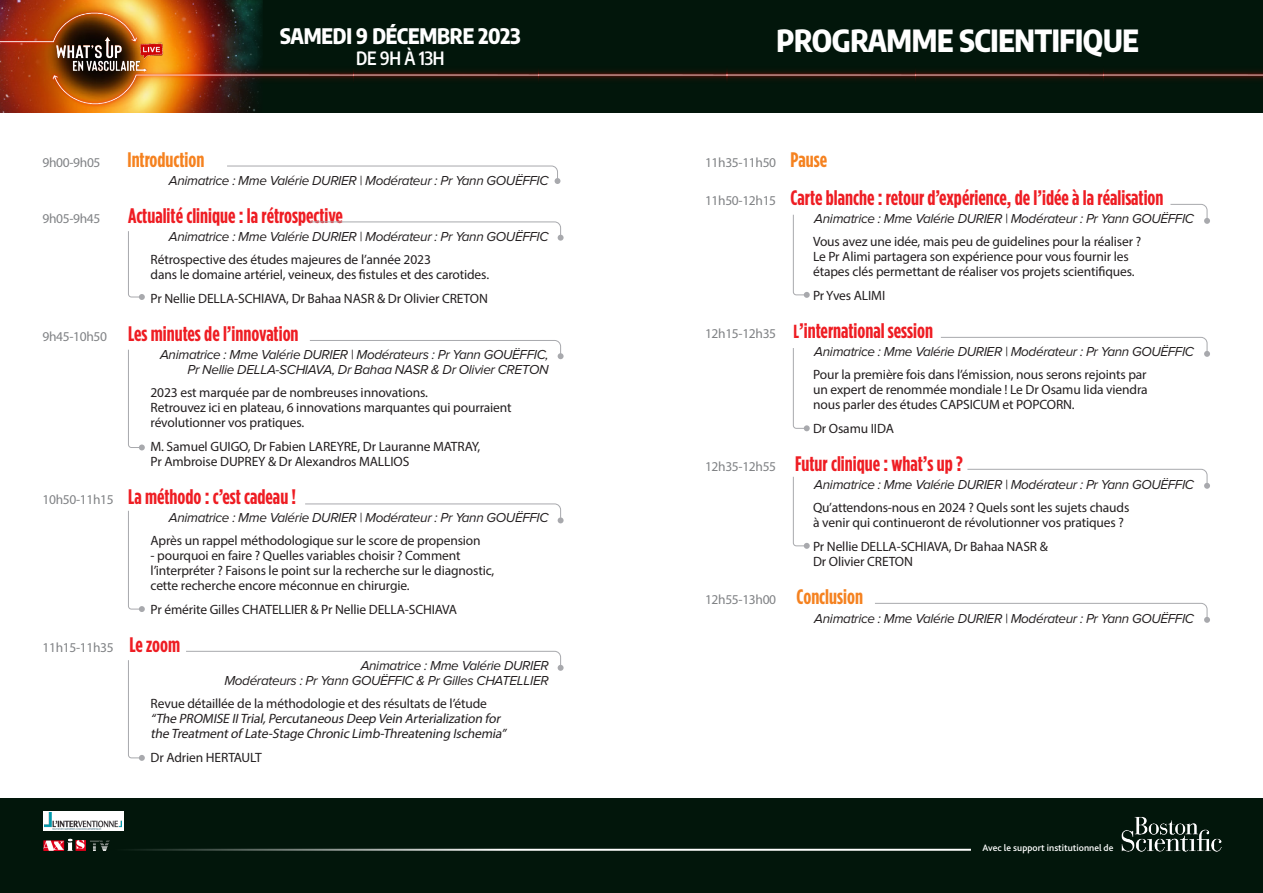
<style>
.page{position:relative;width:1263px;height:893px;background:#02160b}
.page>*{position:absolute;margin:0;border:0;box-sizing:border-box;transform-origin:0 0}
.t1{font:800 30px "Encode Sans Condensed";letter-spacing:-.01em;color:#fff}
.t2{font:700 condensed 21px "Gotham HTF";color:#ee1d23}
.t3{font:800 21px "Encode Sans Condensed";letter-spacing:-.01em;color:#fff}
.t4{font:700 condensed 21px "Gotham HTF";color:#f58220}
.t5{font:600 18px "Encode Sans Condensed";letter-spacing:-.01em;color:#fff}
.t6{font:13.5px/15px "Myriad Pro";letter-spacing:-.01em;color:#231f20}
.t7{font:italic 13.5px/15px "Proxima Nova";letter-spacing:-.025em;color:#231f20;text-align:right}
.t8{font:italic 13.5px/15px "Myriad Pro";color:#231f20}
.t9{font:13.5px "Myriad Pro";letter-spacing:-.025em;color:#808285}
.t10{font:500 9.75px "Bliss 2";color:#fff}
.s1{font-family:"Myriad Pro";font-weight:400;font-stretch:normal;font-size:13.5px;color:#808285}
.s2{font-family:"Gotham HTF";font-weight:700;font-stretch:condensed;font-size:21px;color:#ee1d23}
.s3{font-family:"Gotham HTF";font-weight:700;font-stretch:condensed;font-size:21px;color:#f58220}
.s4{font-size:18.9px}
</style>
<div class="page">
<div style="left:0;top:113px;width:1263px;height:684px;background:#fff"></div>
<img style="left:43px;top:838px;width:67px;height:13px">
<img style="left:0;top:0;width:1263px;height:113px">
<svg style="left:227px;top:165px;width:333px;height:19px"></svg>
<svg style="left:310px;top:221px;width:254px;height:20px"></svg>
<svg style="left:309px;top:340px;width:255px;height:19px"></svg>
<svg style="left:305px;top:503px;width:259px;height:20px"></svg>
<svg style="left:186px;top:651px;width:378px;height:20px"></svg>
<svg style="left:1170px;top:204px;width:40px;height:20px"></svg>
<svg style="left:941px;top:337px;width:269px;height:20px"></svg>
<svg style="left:967px;top:469px;width:243px;height:20px"></svg>
<svg style="left:875px;top:603px;width:335px;height:20px"></svg>
<div style="left:43px;top:812px;width:81px;height:19px;background:#fff"></div>
<img style="left:45px;top:813px;width:77px;height:17px">
<svg style="left:128px;top:231px;width:17px;height:69px"></svg>
<svg style="left:793px;top:214px;width:17px;height:84px"></svg>
<svg style="left:793px;top:348px;width:17px;height:83px"></svg>
<svg style="left:793px;top:476px;width:17px;height:73px"></svg>
<svg style="left:128px;top:349px;width:17px;height:101px"></svg>
<svg style="left:128px;top:510px;width:17px;height:102px"></svg>
<svg style="left:128px;top:660px;width:17px;height:101px"></svg>
<hr style="left:115px;top:849px;width:856px;height:2px;background:#fff">
<img style="left:1121px;top:817px;width:101px;height:35px">
<h2 class="t3" style="left:280px;top:20px;width:242px">SAMEDI 9 DÉCEMBRE 2023</h2>
<h1 class="t1" style="left:776px;top:18px;width:364px">PROGRAMME SCIENTIFIQUE</h1>
<h3 class="t5" style="left:356px;top:45px;width:90px">DE 9H À 13H</h3>
<p class="t9" style="left:43px;top:154px;width:59px">9h00-9h05</p>
<h2 class="t4" style="left:128px;top:147px;width:78px">Introduction</h2>
<p class="t7" style="left:169px;top:173px;width:381px">Animatrice : Mme Valérie DURIER | Modérateur : Pr Yann GOUËFFIC</p>
<p class="t9" style="left:43px;top:210px;width:59px">9h05-9h45</p>
<h2 class="t2" style="left:128px;top:203px;width:216px">Actualité clinique : la rétrospective</h2>
<p class="t7" style="left:169px;top:229px;width:381px">Animatrice : Mme Valérie DURIER | Modérateur : Pr Yann GOUËFFIC</p>
<p class="t6" style="left:151px;top:252px;width:340px">Rétrospective des études majeures de l’année 2023<br>dans le domaine artériel, veineux, des fistules et des carotides.</p>
<p class="t6" style="left:151px;top:290px;width:339px">Pr Nellie DELLA-SCHIAVA, Dr Bahaa NASR &amp; Dr Olivier CRETON</p>
<h2 class="t2" style="left:43px;top:321px;width:258px"><span class="s1">9h45-10h50</span> Les minutes de l’innovation</h2>
<p class="t7" style="left:160px;top:347px;width:390px">Animatrice : Mme Valérie DURIER | Modérateurs : Pr Yann GOUËFFIC,<br>Pr Nellie DELLA-SCHIAVA, Dr Bahaa NASR &amp; Dr Olivier CRETON</p>
<p class="t6" style="left:151px;top:385px;width:363px">2023 est marquée par de nombreuses innovations.<br>Retrouvez ici en plateau, 6 innovations marquantes qui pourraient révolutionner vos pratiques.</p>
<p class="t6" style="left:151px;top:438px;width:331px">M. Samuel GUIGO, Dr Fabien LAREYRE, Dr Lauranne MATRAY,<br>Pr Ambroise DUPREY &amp; Dr Alexandros MALLIOS</p>
<h2 class="t2" style="left:43px;top:484px;width:255px"><span class="s1">10h50-11h15</span> La méthodo : c’est cadeau !</h2>
<p class="t7" style="left:169px;top:510px;width:381px">Animatrice : Mme Valérie DURIER | Modérateur : Pr Yann GOUËFFIC</p>
<p class="t6" style="left:151px;top:533px;width:332px">Après un rappel méthodologique sur le score de propension</p>
<p class="t6" style="left:151px;top:548px;width:345px">- pourquoi en faire ? Quelles variables choisir ? Comment l’interpréter ? Faisons le point sur la recherche sur le diagnostic, cette recherche encore méconnue en chirurgie.</p>
<p class="t6" style="left:151px;top:601px;width:308px">Pr émérite Gilles CHATELLIER &amp; Pr Nellie DELLA-SCHIAVA</p>
<p class="t9" style="left:43px;top:639px;width:139px">11h15-11h35 <span class="s2">Le zoom</span></p>
<p class="t7" style="left:224px;top:658px;width:326px">Animatrice : Mme Valérie DURIER<br>Modérateurs : Pr Yann GOUËFFIC &amp; Pr Gilles CHATELLIER</p>
<p class="t6" style="left:151px;top:696px;width:338px">Revue détaillée de la méthodologie et des résultats de l’étude</p>
<p class="t8" style="left:151px;top:711px;width:360px">“The PROMISE IITrial,PercutaneousDeep Vein Arterialization for the Treatmentof Late-Stage Chronic Limb-Threatening Ischemia”</p>
<p class="t6" style="left:151px;top:749px;width:113px">Dr Adrien HERTAULT</p>
<p class="t9" style="left:705px;top:154px;width:124px">11h35-11h50 <span class="s3">Pause</span></p>
<h2 class="t2" style="left:705px;top:185px;width:460px"><span class="s1">11h50-12h15</span> Carte blanche : retour d’expérience, de l’idée à la réalisation</h2>
<p class="t7" style="left:814px;top:211px;width:381px">Animatrice : Mme Valérie DURIER | Modérateur : Pr Yann GOUËFFIC</p>
<p class="t6" style="left:813px;top:234px;width:330px">Vous avez une idée, mais peu de guidelines pour la réaliser ?<br>Le Pr Alimi partagera son expérience pour vous fournir les étapes clés permettant de réaliser vos projets scientifiques.</p>
<p class="t6" style="left:813px;top:287px;width:74px">Pr Yves ALIMI</p>
<h2 class="t2" style="left:705px;top:318px;width:229px"><span class="s1">12h15-12h35</span> <span class="s4">L</span>’international session</h2>
<p class="t7" style="left:814px;top:344px;width:381px">Animatrice : Mme Valérie DURIER | Modérateur : Pr Yann GOUËFFIC</p>
<p class="t6" style="left:813px;top:367px;width:336px;text-align:justify">Pour la première fois dans l’émission, nous serons rejoints par un expert de renommée mondiale ! Le Dr Osamu Iida viendra nous parler des études CAPSICUM et POPCORN.</p>
<p class="t6" style="left:813px;top:420px;width:82px">Dr Osamu IIDA</p>
<h2 class="t2" style="left:705px;top:451px;width:259px"><span class="s1">12h35-12h55</span> Futur clinique : what’s up ?</h2>
<p class="t7" style="left:814px;top:477px;width:381px">Animatrice : Mme Valérie DURIER | Modérateur : Pr Yann GOUËFFIC</p>
<p class="t6" style="left:813px;top:500px;width:318px">Qu’attendons-nous en 2024 ? Quels sont les sujets chauds à venir qui continueront de révolutionner vos pratiques ?</p>
<p class="t6" style="left:813px;top:538px;width:236px">Pr Nellie DELLA-SCHIAVA, Dr Bahaa NASR &amp;<br>Dr Olivier CRETON</p>
<p class="t9" style="left:705px;top:591px;width:159px">12h55-13h00 <span class="s3">Conclusion</span></p>
<p class="t7" style="left:814px;top:611px;width:381px">Animatrice : Mme Valérie DURIER | Modérateur : Pr Yann GOUËFFIC</p>
<p class="t10" style="left:982px;top:841px;width:133px">Avec le support institutionnel de</p>
</div>
